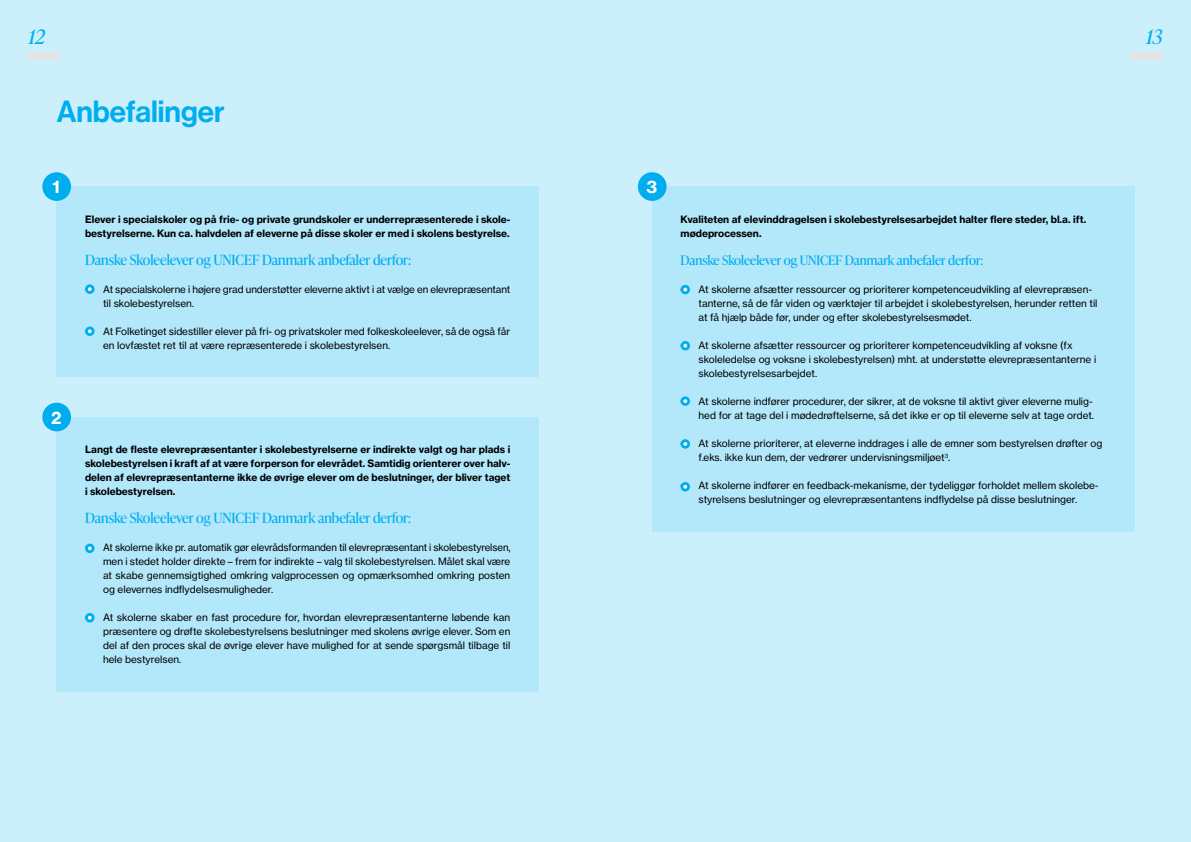
<style>
.page{position:relative;width:1191px;height:842px;background:#cceffc}
.page>*{position:absolute;margin:0;border:0;box-sizing:border-box;transform-origin:0 0}
.t1{font:30px "N Haas Grotesk DS Pro 65 Md";color:#00aeef}
.t2{font:italic 20px "Ivy Presto Headline";color:#00aeef}
.t3{font:17px "N Haas Grotesk TX Pro 75 Bd";color:#fff}
.t4{font:14px "Ivy Presto Headline";color:#00aeef}
.t5{font:13px "Ivy Presto Headline";color:#00aeef}
.t6{font:10px/14px "N Haas Grotesk TX Pro 55 Rg";color:#000}
.t7{font:10px/14px "N Haas Grotesk TX Pro 75 Bd";color:#000}
</style>
<div class="page">
<div style="left:57px;top:187px;width:482px;height:190px;background:#b3e7fa"></div>
<div style="left:652px;top:187px;width:482px;height:345px;background:#b3e7fa"></div>
<div style="left:57px;top:417px;width:482px;height:275px;background:#b3e7fa"></div>
<svg style="left:85px;top:284px;width:9px;height:10px"></svg>
<svg style="left:88px;top:287px;width:4px;height:4px"></svg>
<svg style="left:85px;top:326px;width:9px;height:10px"></svg>
<svg style="left:88px;top:329px;width:4px;height:4px"></svg>
<svg style="left:85px;top:544px;width:9px;height:9px"></svg>
<svg style="left:88px;top:546px;width:4px;height:4px"></svg>
<svg style="left:85px;top:613px;width:9px;height:9px"></svg>
<svg style="left:88px;top:616px;width:4px;height:4px"></svg>
<div style="left:42px;top:172px;width:29px;height:29px;background:#00aeef;border-radius:50%"></div>
<div style="left:42px;top:403px;width:29px;height:28px;background:#00aeef;border-radius:50%"></div>
<svg style="left:680px;top:285px;width:10px;height:9px"></svg>
<svg style="left:683px;top:288px;width:4px;height:3px"></svg>
<svg style="left:680px;top:341px;width:10px;height:9px"></svg>
<svg style="left:683px;top:344px;width:4px;height:4px"></svg>
<svg style="left:680px;top:396px;width:10px;height:10px"></svg>
<svg style="left:683px;top:399px;width:4px;height:4px"></svg>
<svg style="left:680px;top:439px;width:10px;height:10px"></svg>
<svg style="left:683px;top:442px;width:4px;height:4px"></svg>
<svg style="left:680px;top:482px;width:10px;height:9px"></svg>
<svg style="left:683px;top:485px;width:4px;height:4px"></svg>
<div style="left:638px;top:172px;width:28px;height:29px;background:#00aeef;border-radius:50%"></div>
<div style="left:1130px;top:52px;width:32px;height:8px;background:#e4e4e4"></div>
<div style="left:28px;top:52px;width:32px;height:8px;background:#e4e4e4"></div>
<h2 class="t2" style="left:28px;top:22px;width:18px">12</h2>
<h2 class="t2" style="left:1146px;top:22px;width:18px">13</h2>
<h1 class="t1" style="left:57px;top:94px;width:170px">Anbefalinger</h1>
<h3 class="t3" style="left:53px;top:176px;width:9px">1</h3>
<h3 class="t3" style="left:51px;top:407px;width:12px">2</h3>
<p class="t7" style="left:85px;top:212px;width:427px">Elever i specialskoler og på frie- og private grundskoler er underrepræsenterede i skole&shy;bestyrelserne. Kun ca. halvdelen af eleverne på disse skoler er med i skolens bestyrelse.</p>
<h3 class="t4" style="left:85px;top:250px;width:328px">Danske Skoleelever og UNICEF Danmark anbefaler derfor:</h3>
<p class="t6" style="left:103px;top:282px;width:409px;text-indent:-18px">• At specialskolerne i højere grad understøtter eleverne aktivt i at vælge en elevrepræsentant til skolebestyrelsen.</p>
<p class="t6" style="left:103px;top:324px;width:408px;text-indent:-18px">• At Folketinget sidestiller elever på fri- og privatskoler med folkeskoleelever, så de også får en lovfæstet ret til at være repræsenterede i skolebestyrelsen.</p>
<p class="t7" style="left:85px;top:442px;width:427px;text-align:justify">Langt de fleste elevrepræsentanter i skolebestyrelserne er indirekte valgt og har plads i skolebestyrelsen i kraft af at være forperson for elevrådet. Samtidig orienterer over halv&shy;delen af elevrepræsentanterne ikke de øvrige elever om de beslutninger, der bliver taget i skolebestyrelsen.</p>
<h3 class="t4" style="left:85px;top:508px;width:328px">Danske Skoleelever og UNICEF Danmark anbefaler derfor:</h3>
<p class="t6" style="left:103px;top:540px;width:409px;text-align:justify;text-indent:-18px">• At skolerne ikke pr. automatik gør elevrådsformanden til elevrepræsentant i skolebestyrelsen, men i stedet holder direkte – frem for indirekte – valg til skolebestyrelsen. Målet skal være at skabe gennemsigtighed omkring valgprocessen og opmærksomhed omkring posten og elevernes indflydelsesmuligheder.</p>
<p class="t6" style="left:103px;top:611px;width:409px;text-align:justify;text-indent:-18px">• At skolerne skaber en fast procedure for, hvordan elevrepræsentanterne løbende kan præsentere og drøfte skolebestyrelsens beslutninger med skolens øvrige elever. Som en del af den proces skal de øvrige elever have mulighed for at sende spørgsmål tilbage til hele bestyrelsen.</p>
<h3 class="t3" style="left:646px;top:176px;width:12px">3</h3>
<p class="t7" style="left:680px;top:212px;width:407px">Kvaliteten af elevinddragelsen i skolebestyrelsesarbejdet halter flere steder, bl.a. ift. mødeprocessen.</p>
<h3 class="t5" style="left:680px;top:251px;width:304px">Danske Skoleelever og UNICEF Danmark anbefaler derfor:</h3>
<p class="t6" style="left:698px;top:282px;width:400px;text-indent:-18px">• At skolerne afsætter ressourcer og prioriterer kompetenceudvikling af elevrepræsen&shy;tanterne, så de får viden og værktøjer til arbejdet i skolebestyrelsen, herunder retten til at få hjælp både før, under og efter skolebestyrelsesmødet.</p>
<p class="t6" style="left:698px;top:338px;width:399px;text-indent:-18px">• At skolerne afsætter ressourcer og prioriterer kompetenceudvikling af voksne (fx skoleledelse og voksne i skolebestyrelsen) mht. at understøtte elevrepræsentanterne i skolebestyrelsesarbejdet.</p>
<p class="t6" style="left:680px;top:394px;width:415px;text-align:right">• At skolerne indfører procedurer, der sikrer, at de voksne til aktivt giver eleverne mulig&shy;hed for at tage del i mødedrøftelserne, så det ikke er op til eleverne selv at tage ordet.</p>
<p class="t6" style="left:698px;top:437px;width:405px;text-indent:-18px">• At skolerne prioriterer, at eleverne inddrages i alle de emner som bestyrelsen drøfter og f.eks. ikke kun dem, der vedrører undervisningsmiljøet<sup>3</sup>.</p>
<p class="t6" style="left:680px;top:479px;width:419px;text-align:center">• At skolerne indfører en feedback-mekanisme, der tydeliggør forholdet mellem skolebe&shy;styrelsens beslutninger og elevrepræsentantens indflydelse på disse beslutninger.</p>
</div>
